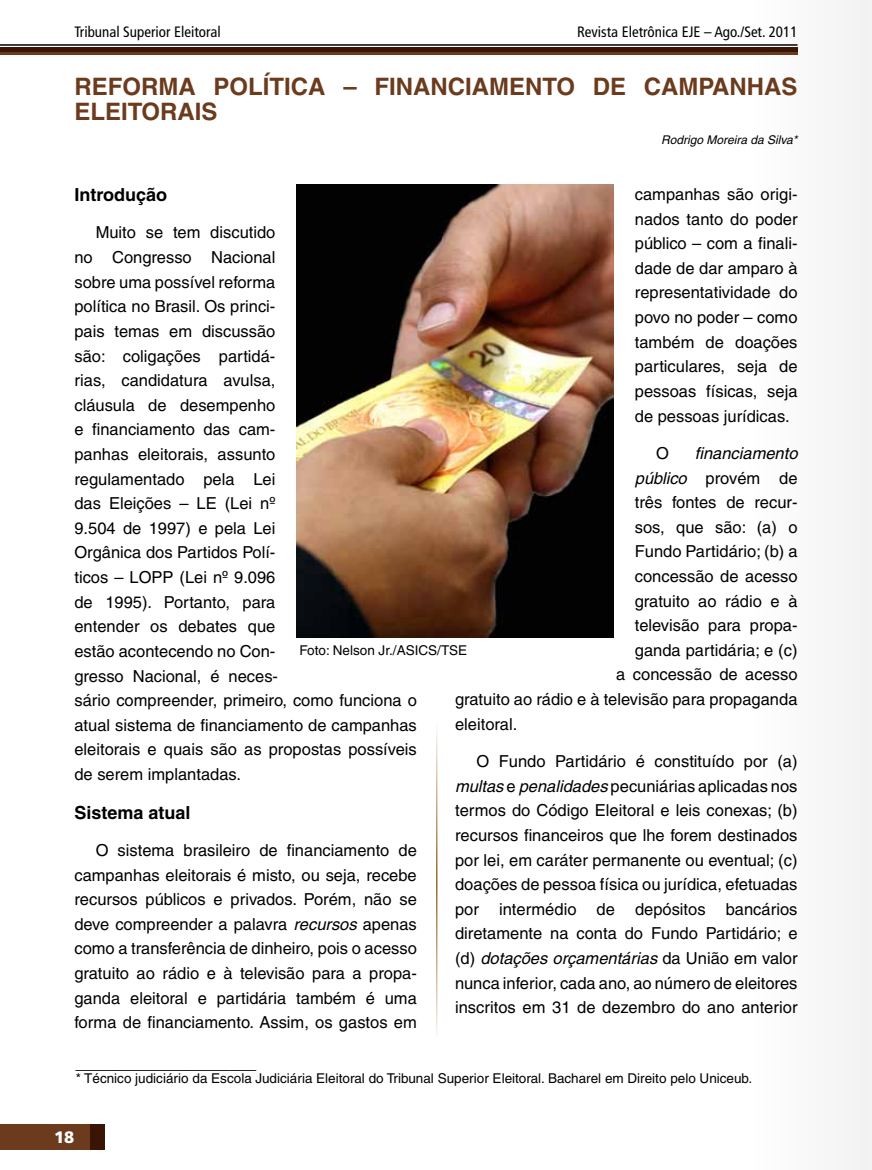
<style>
.page{position:relative;width:872px;height:1170px;background:#fff}
.page>*{position:absolute;margin:0;border:0;box-sizing:border-box;transform-origin:0 0}
.t1{font:700 24px/24.6px "Helvetica";color:#6c3b1d}
.t2{font:700 18px "Helvetica";color:#000}
.t3{font:18px "Times New Roman";color:#000}
.t4{font:16.5px/24.6px "Helvetica";color:#000;text-align:justify}
.t5{font:italic 16.5px "Helvetica";color:#000}
.t6{font:900 16.5px "Frutiger LT Std";color:#fff}
.t7{font:condensed 15px "Frutiger LT Std";color:#000}
.t8{font:13.5px "Helvetica";color:#000}
.t9{font:italic 12px "Helvetica";color:#000}
.s1{font-style:italic}
</style>
<div class="page">
<div style="left:742px;top:0;width:130px;height:1169px;background:#f8f8f9"></div>
<div style="left:0;top:47px;width:797px;height:6px;background:#3a1505"></div>
<hr style="left:0;top:53px;width:797px;height:2px;background:#6c3b1d">
<div style="left:89px;top:1123px;width:16px;height:26px;background:#3a1505"></div>
<div style="left:0;top:1123px;width:90px;height:26px;background:#6c3b1d"></div>
<hr style="left:0;top:44px;width:797px;height:2px;background:#000">
<img style="left:297px;top:185px;width:316px;height:452px">
<p class="t7" style="left:74px;top:23px;width:148px">Tribunal Superior Eleitoral</p>
<p class="t7" style="left:577px;top:23px;width:222px">Revista Eletrônica EJE – Ago./Set. 2011</p>
<h1 class="t1" style="left:74px;top:74px;width:724px">REFORMA POLÍTICA – FINANCIAMENTO DE CAMPANHAS<br>ELEITORAIS</h1>
<p class="t9" style="left:661px;top:133px;width:138px">Rodrigo Moreira da Silva*</p>
<p class="t2" style="left:74px;top:184px;width:94px">Introdução</p>
<p class="t4" style="left:74px;top:220px;width:344px;text-align:left;text-indent:21px">Muito se tem discutido<br>no Congresso Nacional<br>sobre uma possível reforma<br>política no Brasil. Os princi-<br>pais temas em discussão<br>são: coligações partidá-<br>rias, candidatura avulsa,<br>cláusula de desempenho<br>e financiamento das cam-<br>panhas eleitorais, assunto<br>regulamentado pela Lei<br>das Eleições – LE (Lei nº<br>9.504 de 1997) e pela Lei<br>Orgânica dos Partidos Polí-<br>ticos – LOPP (Lei nº 9.096<br>de 1995). Portanto, para<br>entender os debates que<br>estão acontecendo no Con-<br>gresso Nacional, é neces-<br>sário compreender, primeiro, como funciona o atual sistema de financiamento de campanhas eleitorais e quais são as propostas possíveis de serem implantadas.</p>
<p class="t2" style="left:74px;top:801px;width:118px">Sistema atual</p>
<p class="t4" style="left:74px;top:837px;width:344px;text-indent:21px">O sistema brasileiro de financiamento de campanhas eleitorais é misto, ou seja, recebe recursos públicos e privados. Porém, não se deve compreender a palavra <span class="s1">recursos</span> apenas como a transferência de dinheiro, pois o acesso gratuito ao rádio e à televisão para a propa&shy;ganda eleitoral e partidária também é uma forma de financiamento. Assim, os gastos em</p>
<p class="t4" style="left:635px;top:182px;width:164px">campanhas são origi&shy;nados tanto do poder público – com a finali&shy;dade de dar amparo à representatividade do povo no poder – como também de doações particulares, seja de pessoas físicas, seja de pessoas jurídicas.</p>
<p class="t4" style="left:656px;top:441px;width:14px">O</p>
<p class="t5" style="left:695px;top:443px;width:104px">financiamento</p>
<p class="t4" style="left:635px;top:465px;width:164px"><span class="s1">público</span> provém de</p>
<p class="t4" style="left:635px;top:490px;width:164px">três fontes de recur-</p>
<p class="t4" style="left:635px;top:514px;width:164px">sos, que são: (a) o</p>
<p class="t4" style="left:635px;top:539px;width:164px">Fundo Partidário; (b) a</p>
<p class="t4" style="left:635px;top:564px;width:164px">concessão de acesso</p>
<p class="t4" style="left:635px;top:588px;width:164px">gratuito ao rádio e à</p>
<p class="t4" style="left:635px;top:613px;width:164px">televisão para propa-</p>
<p class="t4" style="left:635px;top:637px;width:164px">ganda partidária; e (c)</p>
<p class="t4" style="left:616px;top:662px;width:183px">a concessão de acesso</p>
<p class="t4" style="left:455px;top:687px;width:344px">gratuito ao rádio e à televisão para propaganda</p>
<p class="t4" style="left:455px;top:711px;width:64px">eleitoral.</p>
<p class="t4" style="left:455px;top:749px;width:344px;text-indent:21px">O Fundo Partidário é constituído por (a) <span class="s1">multas</span> e <span class="s1">penalidades</span> pecuniárias aplicadas nos termos do Código Eleitoral e leis conexas; (b) recursos financeiros que lhe forem destinados por lei, em caráter permanente ou eventual; (c) doações de pessoa física ou jurídica, efetuadas por intermédio de depósitos bancários diretamente na conta do Fundo Partidário; e (d) <span class="s1">dotações orçamentárias</span> da União em valor nunca inferior, cada ano, ao número de eleitores inscritos em 31 de dezembro do ano anterior</p>
<p class="t8" style="left:299px;top:642px;width:169px">Foto: Nelson Jr./ASICS/TSE</p>
<p class="t3" style="left:76px;top:1048px;width:181px">____________________</p>
<p class="t8" style="left:76px;top:1070px;width:678px">* Técnico judiciário da Escola Judiciária Eleitoral do Tribunal Superior Eleitoral. Bacharel em Direito pelo Uniceub.</p>
<p class="t6" style="left:54px;top:1127px;width:22px">18</p>
</div>
